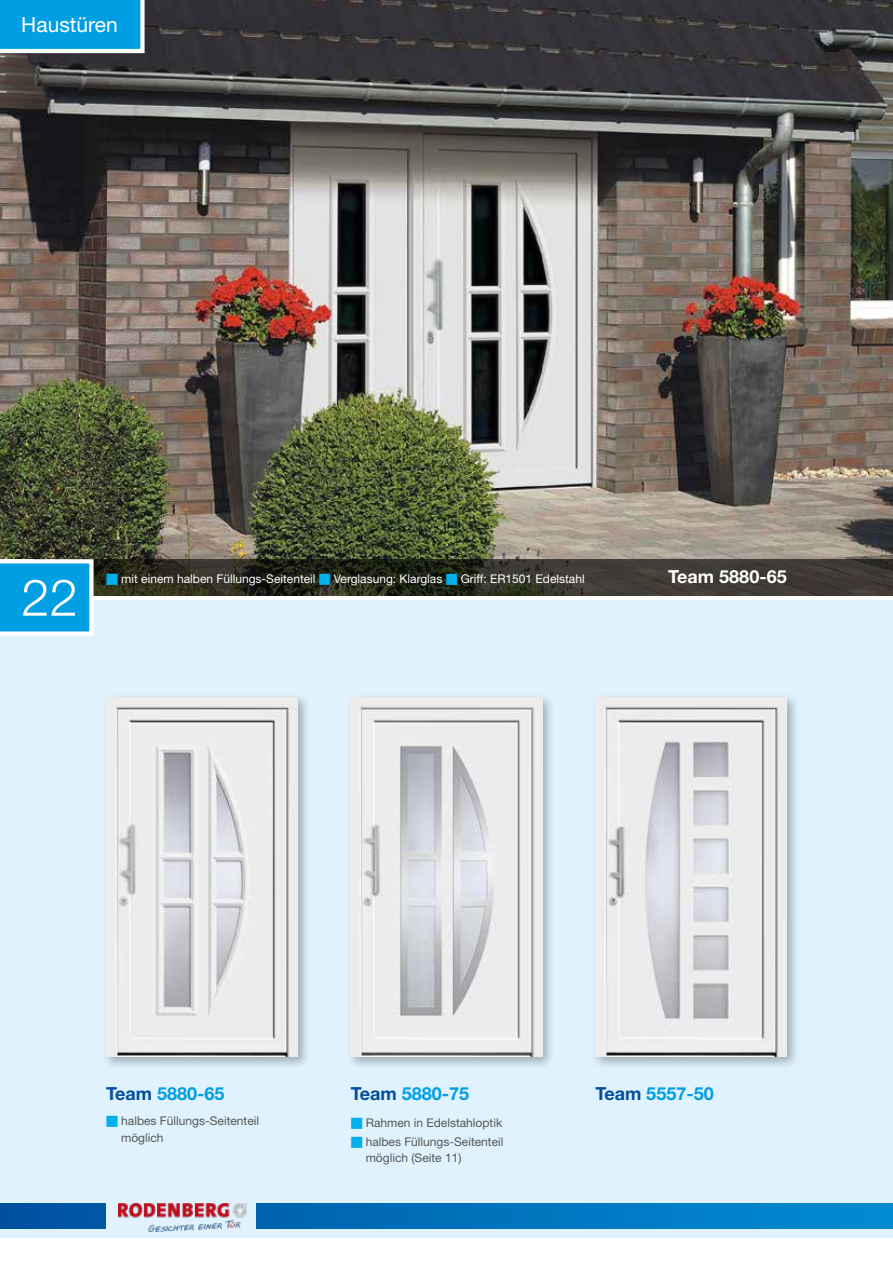
<style>
.page{position:relative;width:893px;height:1263px;background:#fff}
.page>*{position:absolute;margin:0;border:0;box-sizing:border-box;transform-origin:0 0}
.t1{font:300 51px "Helvetica Neue LT Pro";color:#fff}
.t2{font:21px "Helvetica Neue LT Pro";color:#fff}
.t3{font:700 18px "Helvetica Neue LT Pro";color:#009ee3}
.t4{font:700 18px "Helvetica Neue LT Pro";color:#fff}
.t5{font:12px/16.5px "Helvetica Neue LT Pro";color:#565656}
.t6{font:12px "Helvetica Neue LT Pro";color:#fff}
.s1{color:#00b0eb}
.s2{color:#004e9e}
</style>
<div class="page">
<div style="left:0;top:600px;width:893px;height:637px;background:#dff2fd"></div>
<svg style="left:0;top:1203px;width:892px;height:26px;background:#0071bc"></svg>
<div style="left:106px;top:1185px;width:150px;height:46px;background:#dff2fd"></div>
<img style="left:118px;top:1203px;width:129px;height:28px">
<hr style="left:892px;top:600px;width:1px;height:638px;background:#dff2fd">
<svg style="left:892px;top:1203px;width:1px;height:26px"></svg>
<img style="left:0;top:0;width:893px;height:559px">
<svg style="left:94px;top:559px;width:799px;height:36px;background:#313027"></svg>
<svg style="left:0;top:0;width:147px;height:55px;background:#1ca2dd"></svg>
<div style="left:102px;top:693px;width:209px;height:377px;background:#000;opacity:.3"></div>
<img style="left:106px;top:698px;width:192px;height:358px">
<div style="left:346px;top:693px;width:210px;height:377px;background:#000;opacity:.3"></div>
<img style="left:351px;top:698px;width:191px;height:358px">
<div style="left:591px;top:693px;width:209px;height:377px;background:#000;opacity:.3"></div>
<img style="left:595px;top:698px;width:192px;height:358px">
<svg style="left:0;top:559px;width:94px;height:77px;background:#27ace6"></svg>
<h2 class="t2" style="left:21px;top:12px;width:98px">Haustüren</h2>
<h1 class="t1" style="left:21px;top:566px;width:58px">22</h1>
<p class="t6" style="left:106px;top:571px;width:480px"><span class="s1">■</span> mit einem halben Füllungs-Seitenteil <span class="s1">■</span> Verglasung: Klarglas <span class="s1">■</span> Griff: ER1501 Edelstahl</p>
<h3 class="t4" style="left:668px;top:565px;width:120px">Team 5880-65</h3>
<h3 class="t3" style="left:106px;top:1083px;width:120px"><span class="s2">Team</span> 5880-65</h3>
<h3 class="t3" style="left:351px;top:1083px;width:120px"><span class="s2">Team</span> 5880-75</h3>
<h3 class="t3" style="left:595px;top:1083px;width:120px"><span class="s2">Team</span> 5557-50</h3>
<p class="t5" style="left:121px;top:1112px;width:139px;text-indent:-15px"><span class="s1">■</span> halbes Füllungs-Seitenteil möglich</p>
<p class="t5" style="left:351px;top:1114px;width:153px"><span class="s1">■</span> Rahmen in Edelstahloptik</p>
<p class="t5" style="left:366px;top:1133px;width:139px;text-indent:-15px"><span class="s1">■</span> halbes Füllungs-Seitenteil möglich (Seite 11)</p>
</div>
